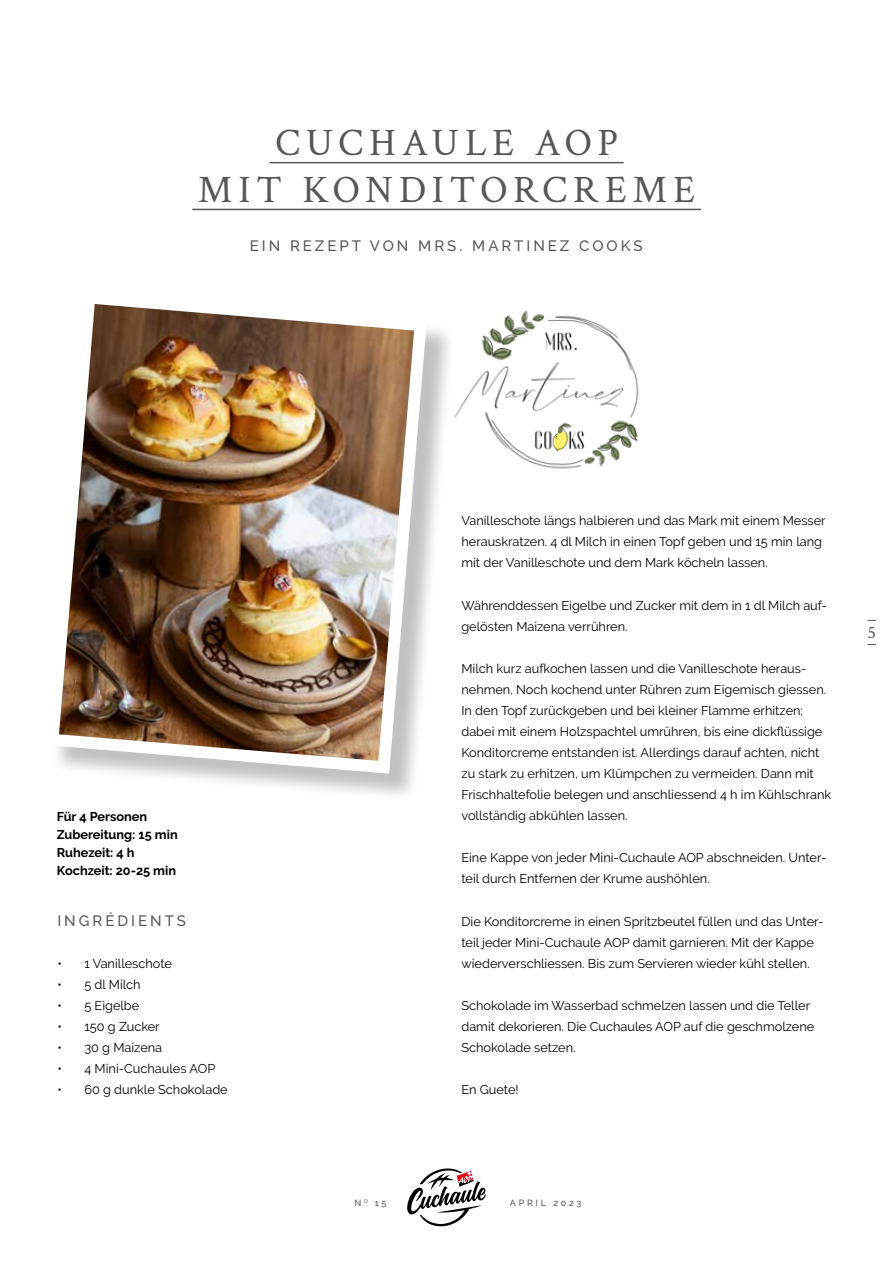
<style>
.page{position:relative;width:893px;height:1263px;background:#fff}
.page>*{position:absolute;margin:0;border:0;box-sizing:border-box;transform-origin:0 0}
.t1{font:39px/46.8px "Crimson Text";letter-spacing:.145em;color:#575756;text-align:center}
.t2{font:18px "Crimson Text";color:#575756}
.t3{font:500 15px "Raleway";letter-spacing:.2em;color:#575756}
.t4{font:12.75px/21px "Raleway";color:#000}
.t5{font:700 12.75px/18px "Raleway";color:#000}
.t6{font:500 9px "Raleway";letter-spacing:.3em;color:#575756}
</style>
<div class="page">
<svg style="left:407px;top:1168px;width:79px;height:58px"></svg>
<img style="left:456px;top:310px;width:183px;height:159px">
<hr style="left:269px;top:162px;width:355px;height:1px;background:#575756">
<hr style="left:192px;top:209px;width:509px;height:1px;background:#575756">
<div style="left:50px;top:295px;width:406px;height:508px;background:#000;opacity:.25"></div>
<img style="left:50px;top:295px;width:383px;height:485px">
<h1 class="t1" style="left:198px;top:118px;width:499px">CUCHAULE AOP<br>MIT KONDITORCREME</h1>
<p class="t3" style="left:250px;top:237px;width:394px">EIN REZEPT VON MRS. MARTINEZ COOKS</p>
<p class="t5" style="left:57px;top:807px;width:122px">Für 4 Personen<br>Zubereitung: 15 min<br>Ruhezeit: 4 h<br>Kochzeit: 20-25 min</p>
<p class="t3" style="left:57px;top:912px;width:130px">INGRÉDIENTS</p>
<p class="t4" style="left:57px;top:953px;width:116px">• 1 Vanilleschote</p>
<p class="t4" style="left:57px;top:974px;width:85px">• 5 dl Milch</p>
<p class="t4" style="left:57px;top:995px;width:83px">• 5 Eigelbe</p>
<p class="t4" style="left:57px;top:1016px;width:104px">• 150 g Zucker</p>
<p class="t4" style="left:57px;top:1037px;width:106px">• 30 g Maizena</p>
<p class="t4" style="left:57px;top:1058px;width:159px">• 4 Mini-Cuchaules AOP</p>
<p class="t4" style="left:57px;top:1079px;width:172px">• 60 g dunkle Schokolade</p>
<p class="t4" style="left:461px;top:510px;width:366px">Vanilleschote längs halbieren und das Mark mit einem Messer herauskratzen. 4 dl Milch in einen Topf geben und 15 min lang mit der Vanilleschote und dem Mark köcheln lassen.</p>
<p class="t4" style="left:461px;top:595px;width:367px">Währenddessen Eigelbe und Zucker mit dem in 1 dl Milch auf&shy;gelösten Maizena verrühren.</p>
<p class="t4" style="left:461px;top:658px;width:371px">Milch kurz aufkochen lassen und die Vanilleschote heraus&shy;nehmen. Noch kochend unter Rühren zum Eigemisch giessen.<br>In den Topf zurückgeben und bei kleiner Flamme erhitzen; dabei mit einem Holzspachtel umrühren, bis eine dickflüssige Konditorcreme entstanden ist. Allerdings darauf achten, nicht zu stark zu erhitzen, um Klümpchen zu vermeiden. Dann mit Frischhaltefolie belegen und anschliessend 4 h im Kühlschrank vollständig abkühlen lassen.</p>
<p class="t4" style="left:461px;top:847px;width:366px">Eine Kappe von jeder Mini-Cuchaule AOP abschneiden. Unter&shy;teil durch Entfernen der Krume aushöhlen.</p>
<p class="t4" style="left:461px;top:910px;width:364px">Die Konditorcreme in einen Spritzbeutel füllen und das Unter&shy;teil jeder Mini-Cuchaule AOP damit garnieren. Mit der Kappe wiederverschliessen. Bis zum Servieren wieder kühl stellen.</p>
<p class="t4" style="left:461px;top:995px;width:354px">Schokolade im Wasserbad schmelzen lassen und die Teller damit dekorieren. Die Cuchaules AOP auf die geschmolzene<br>Schokolade setzen.</p>
<p class="t4" style="left:461px;top:1079px;width:59px">En Guete!</p>
<h2 class="t2" style="left:867px;top:620px;width:10px">5</h2>
<p class="t6" style="left:355px;top:1197px;width:33px">N<sup>O</sup> 15</p>
<p class="t6" style="left:510px;top:1197px;width:73px">APRIL 2023</p>
</div>
